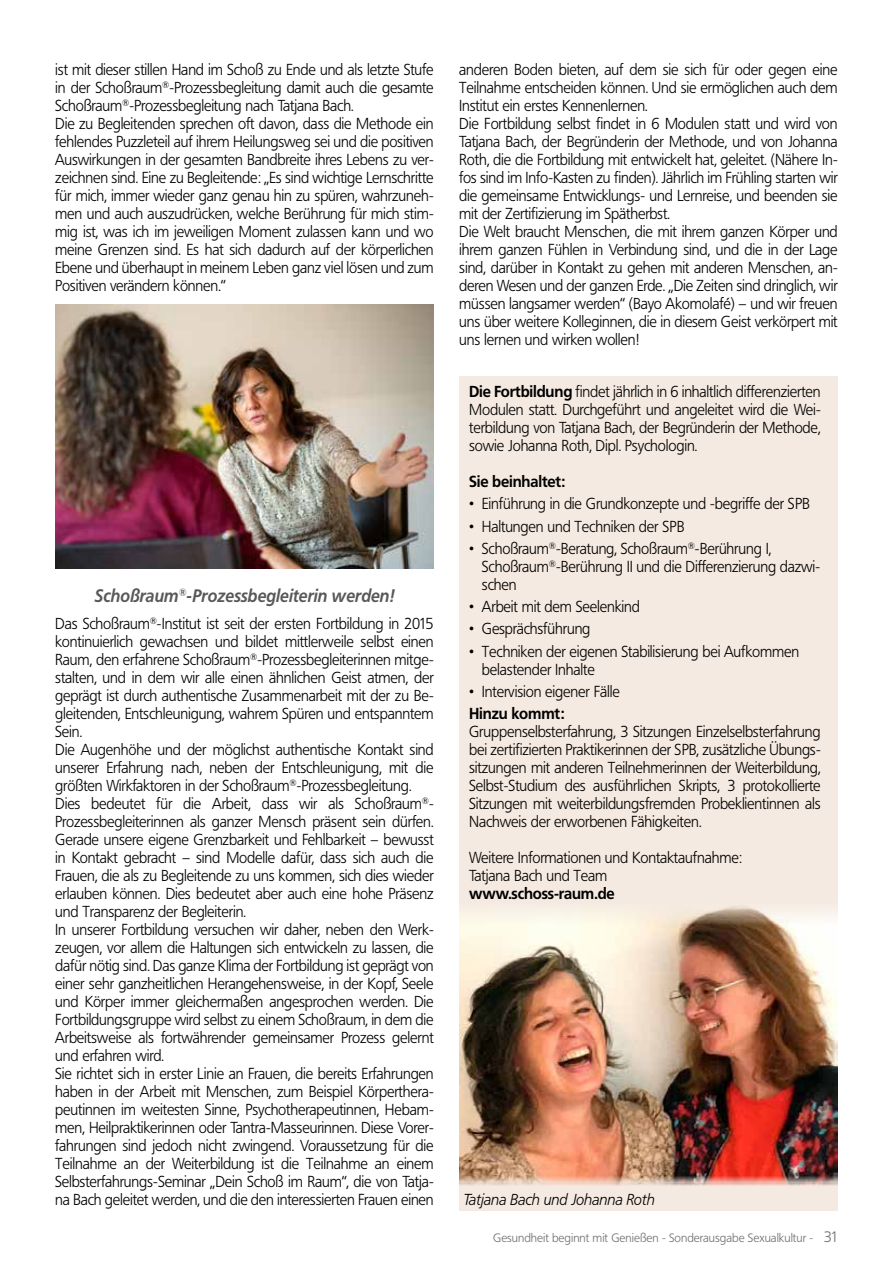
<style>
.page{position:relative;width:893px;height:1263px;background:#fff}
.page>*{position:absolute;margin:0;border:0;box-sizing:border-box;transform-origin:0 0}
.t1{font:italic 700 18px "Frutiger BQ";color:#58585a;scale:.9 1}
.t2{font:300 15.75px/18px "Frutiger BQ";letter-spacing:-.01em;color:#000;scale:.95 1}
.t3{font:700 15.75px "Frutiger BQ";letter-spacing:-.01em;color:#000;scale:.95 1}
.t4{font:italic 300 15.75px "Frutiger BQ";letter-spacing:-.01em;color:#000;scale:.95 1}
.t5{font:300 12px "Frutiger BQ";color:#707172}
.s1{font-weight:700}
.s2{font-size:15px}
</style>
<div class="page">
<div style="left:459px;top:376px;width:378px;height:835px;background:#f5eae1"></div>
<img style="left:459px;top:906px;width:378px;height:280px">
<img style="left:55px;top:304px;width:379px;height:264px">
<p class="t2" style="left:55px;top:61px;width:400px">ist mit dieser stillen Hand im Schoß zu Ende und als letzte Stufe in der Schoßraum<sup>®</sup>-Prozessbegleitung damit auch die gesamte Schoßraum<sup>®</sup>-Prozessbegleitung nach Tatjana Bach.<br>Die zu Begleitenden sprechen oft davon, dass die Methode ein fehlendes Puzzleteil auf ihrem Heilungsweg sei und die positiven Auswirkungen in der gesamten Bandbreite ihres Lebens zu ver&shy;zeichnen sind. Eine zu Begleitende: „Es sind wichtige Lernschritte für mich, immer wieder ganz genau hin zu spüren, wahrzuneh&shy;men und auch auszudrücken, welche Berührung für mich stim&shy;mig ist, was ich im jeweiligen Moment zulassen kann und wo meine Grenzen sind. Es hat sich dadurch auf der körperlichen Ebene und überhaupt in meinem Leben ganz viel lösen und zum Positiven verändern können.“</p>
<p class="t1" style="left:95px;top:585px;width:334px">Schoßraum<sup>®</sup>-Prozessbegleiterin werden!</p>
<p class="t2" style="left:55px;top:615px;width:400px">Das Schoßraum<sup>®</sup>-Institut ist seit der ersten Fortbildung in 2015 kontinuierlich gewachsen und bildet mittlerweile selbst einen Raum, den erfahrene Schoßraum<sup>®</sup>-Prozessbegleiterinnen mitge&shy;stalten, und in dem wir alle einen ähnlichen Geist atmen, der geprägt ist durch authentische Zusammenarbeit mit der zu Be&shy;gleitenden, Entschleunigung, wahrem Spüren und entspanntem Sein.<br>Die Augenhöhe und der möglichst authentische Kontakt sind unserer Erfahrung nach, neben der Entschleunigung, mit die größten Wirkfaktoren in der Schoßraum<sup>®</sup>-Prozessbegleitung.<br>Dies bedeutet für die Arbeit, dass wir als Schoßraum<sup>®</sup>- Prozessbegleiterinnen als ganzer Mensch präsent sein dürfen.<br>Gerade unsere eigene Grenzbarkeit und Fehlbarkeit – bewusst in Kontakt gebracht – sind Modelle dafür, dass sich auch die Frauen, die als zu Begleitende zu uns kommen, sich dies wieder erlauben können. Dies bedeutet aber auch eine hohe Präsenz und Transparenz der Begleiterin.<br>In unserer Fortbildung versuchen wir daher, neben den Werk&shy;zeugen, vor allem die Haltungen sich entwickeln zu lassen, die dafür nötig sind. Das ganze Klima der Fortbildung ist geprägt von einer sehr ganzheitlichen Herangehensweise, in der Kopf, Seele und Körper immer gleichermaßen angesprochen werden. Die Fortbildungsgruppe wird selbst zu einem Schoßraum, in dem die Arbeitsweise als fortwährender gemeinsamer Prozess gelernt und erfahren wird.<br>Sie richtet sich in erster Linie an Frauen, die bereits Erfahrungen haben in der Arbeit mit Menschen, zum Beispiel Körperthera&shy;peutinnen im weitesten Sinne, Psychotherapeutinnen, Hebam&shy;men, Heilpraktikerinnen oder Tantra-Masseurinnen. Diese Vorer&shy;fahrungen sind jedoch nicht zwingend. Voraussetzung für die Teilnahme an der Weiterbildung ist die Teilnahme an einem Selbsterfahrungs-Seminar „Dein Schoß im Raum“, die von Tatja&shy;na Bach geleitet werden, und die den interessierten Frauen einen</p>
<p class="t2" style="left:459px;top:61px;width:400px">anderen Boden bieten, auf dem sie sich für oder gegen eine Teilnahme entscheiden können. Und sie ermöglichen auch dem Institut ein erstes Kennenlernen.<br>Die Fortbildung selbst findet in 6 Modulen statt und wird von Tatjana Bach, der Begründerin der Methode, und von Johanna Roth, die die Fortbildung mit entwickelt hat, geleitet. (Nähere In&shy;fos sind im Info-Kasten zu finden). Jährlich im Frühling starten wir die gemeinsame Entwicklungs- und Lernreise, und beenden sie mit der Zertifizierung im Spätherbst.<br>Die Welt braucht Menschen, die mit ihrem ganzen Körper und ihrem ganzen Fühlen in Verbindung sind, und die in der Lage sind, darüber in Kontakt zu gehen mit anderen Menschen, an&shy;deren Wesen und der ganzen Erde. „Die Zeiten sind dringlich, wir müssen langsamer werden“ (Bayo Akomolafé) – und wir freuen uns über weitere Kolleginnen, die in diesem Geist verkörpert mit uns lernen und wirken wollen!</p>
<p class="t2" style="left:469px;top:383px;width:372px;text-align:justify"><span class="s1">Die Fortbildung</span> findet jährlich in 6 inhaltlich differenzierten Modulen statt. Durchgeführt und angeleitet wird die Wei&shy;terbildung von Tatjana Bach, der Begründerin der Methode, sowie Johanna Roth, Dipl. Psychologin.</p>
<p class="t3" style="left:469px;top:472px;width:103px">Sie beinhaltet:</p>
<p class="t2" style="left:469px;top:495px;width:360px">• Einführung in die Grundkonzepte und -begriffe der SPB</p>
<p class="t2" style="left:469px;top:517px;width:228px">• Haltungen und Techniken der SPB</p>
<p class="t2" style="left:482px;top:540px;width:358px;text-indent:-13px">• Schoßraum<sup>®</sup>-Beratung, Schoßraum<sup>®</sup>-Berührung I,<br>Schoßraum<sup>®</sup>-Berührung II und die Differenzierung dazwi&shy;schen</p>
<p class="t2" style="left:469px;top:598px;width:181px">• Arbeit mit dem Seelenkind</p>
<p class="t2" style="left:469px;top:620px;width:129px">• Gesprächsführung</p>
<p class="t2" style="left:482px;top:642px;width:335px;text-indent:-13px">• Techniken der eigenen Stabilisierung bei Aufkommen belastender Inhalte</p>
<p class="t2" style="left:469px;top:683px;width:160px">• Intervision eigener Fälle</p>
<p class="t3" style="left:469px;top:704px;width:102px">Hinzu kommt:</p>
<p class="t2" style="left:469px;top:723px;width:372px;text-align:justify">Gruppenselbsterfahrung, 3 Sitzungen Einzelselbsterfahrung bei zertifizierten Praktikerinnen der SPB, zusätzliche Übungs&shy;sitzungen mit anderen Teilnehmerinnen der Weiterbildung, Selbst-Studium des ausführlichen Skripts, 3 protokollierte Sitzungen mit weiterbildungsfremden Probeklientinnen als Nachweis der erworbenen Fähigkeiten.</p>
<p class="t2" style="left:469px;top:849px;width:289px">Weitere Informationen und Kontaktaufnahme:<br>Tatjana Bach und Team</p>
<p class="t3" style="left:469px;top:884px;width:155px">www.schoss-raum.de</p>
<p class="t4" style="left:463px;top:1191px;width:203px">Tatjana Bach und Johanna Roth</p>
<p class="t5" style="left:493px;top:1231px;width:347px">Gesundheit beginnt mit Genießen - Sonderausgabe Sexualkultur - <span class="s2">31</span></p>
</div>
